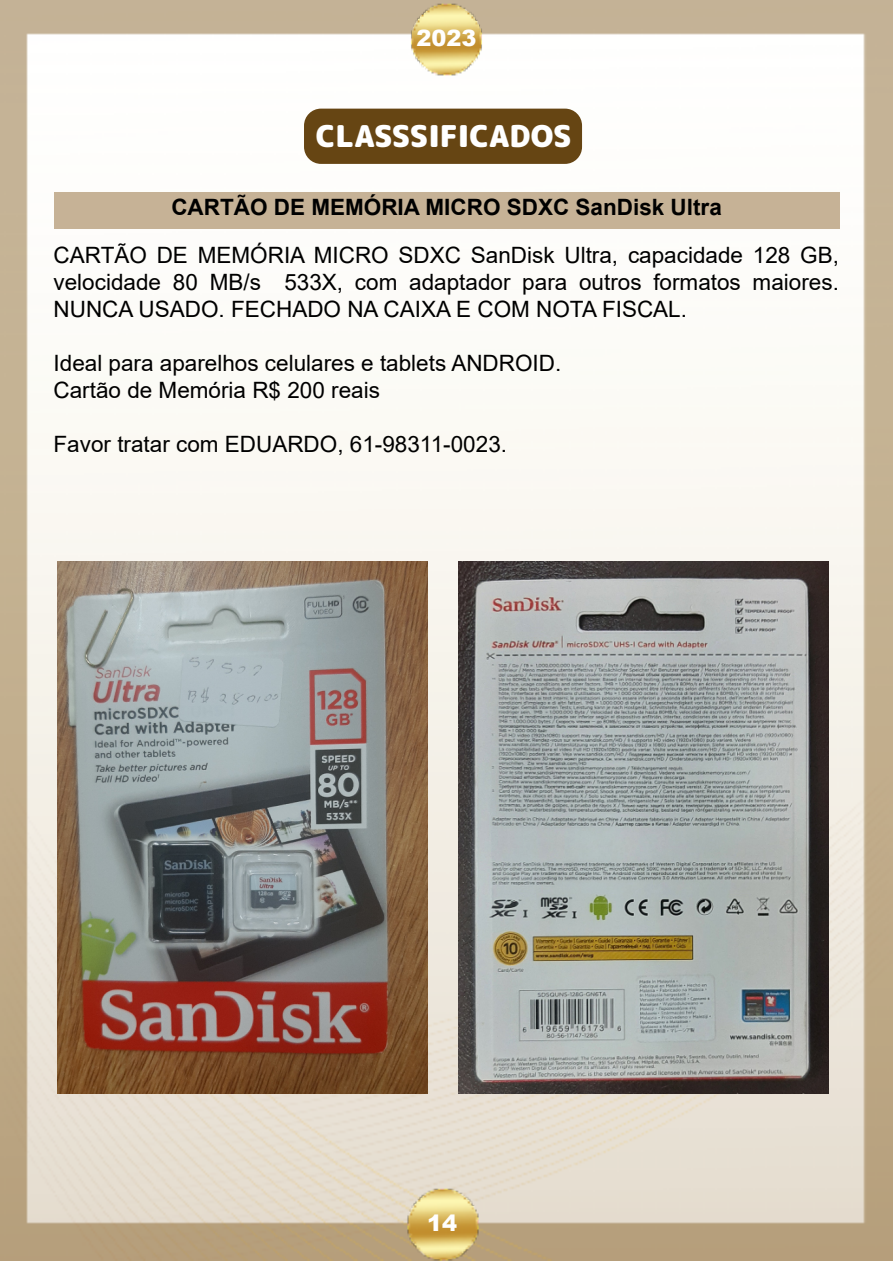
<style>
.page{position:relative;width:893px;height:1263px;background:#fff}
.page>*{position:absolute;margin:0;border:0;box-sizing:border-box;transform-origin:0 0}
.t1{font:900 30px "Rounded Mplus 1 c";color:#fff}
.t2{font:22.5px/27px "Arial";color:#000;text-align:justify}
.t3{font:700 22.5px "Arial";color:#000}
.t4{font:900 22.5px "Arial";color:#fff}
</style>
<div class="page">
<img style="left:0;top:81px;width:893px;height:1179px">
<img style="left:0;top:1166px;width:890px;height:95px">
<img style="left:0;top:0;width:893px;height:81px">
<div style="left:304px;top:109px;width:278px;height:55px;background:#664513;border-radius:17px"></div>
<div style="left:54px;top:192px;width:785px;height:37px;background:#c6b296"></div>
<img style="left:58px;top:561px;width:369px;height:533px">
<img style="left:458px;top:561px;width:370px;height:533px">
<p class="t4" style="left:416px;top:21px;width:62px">2023</p>
<h1 class="t1" style="left:316px;top:114px;width:257px">CLASSSIFICADOS</h1>
<p class="t3" style="left:171px;top:191px;width:552px">CARTÃO DE MEMÓRIA MICRO SDXC SanDisk Ultra</p>
<p class="t2" style="left:54px;top:241px;width:787px">CARTÃO DE MEMÓRIA MICRO SDXC SanDisk Ultra, capacidade 128 GB, velocidade 80 MB/s 533X, com adaptador para outros formatos maiores.<br>NUNCA USADO. FECHADO NA CAIXA E COM NOTA FISCAL.</p>
<p class="t2" style="left:54px;top:349px;width:509px">Ideal para aparelhos celulares e tablets ANDROID.<br>Cartão de Memória R$ 200 reais</p>
<p class="t2" style="left:54px;top:430px;width:455px">Favor tratar com EDUARDO, 61-98311-0023.</p>
<p class="t4" style="left:427px;top:1207px;width:32px">14</p>
</div>
